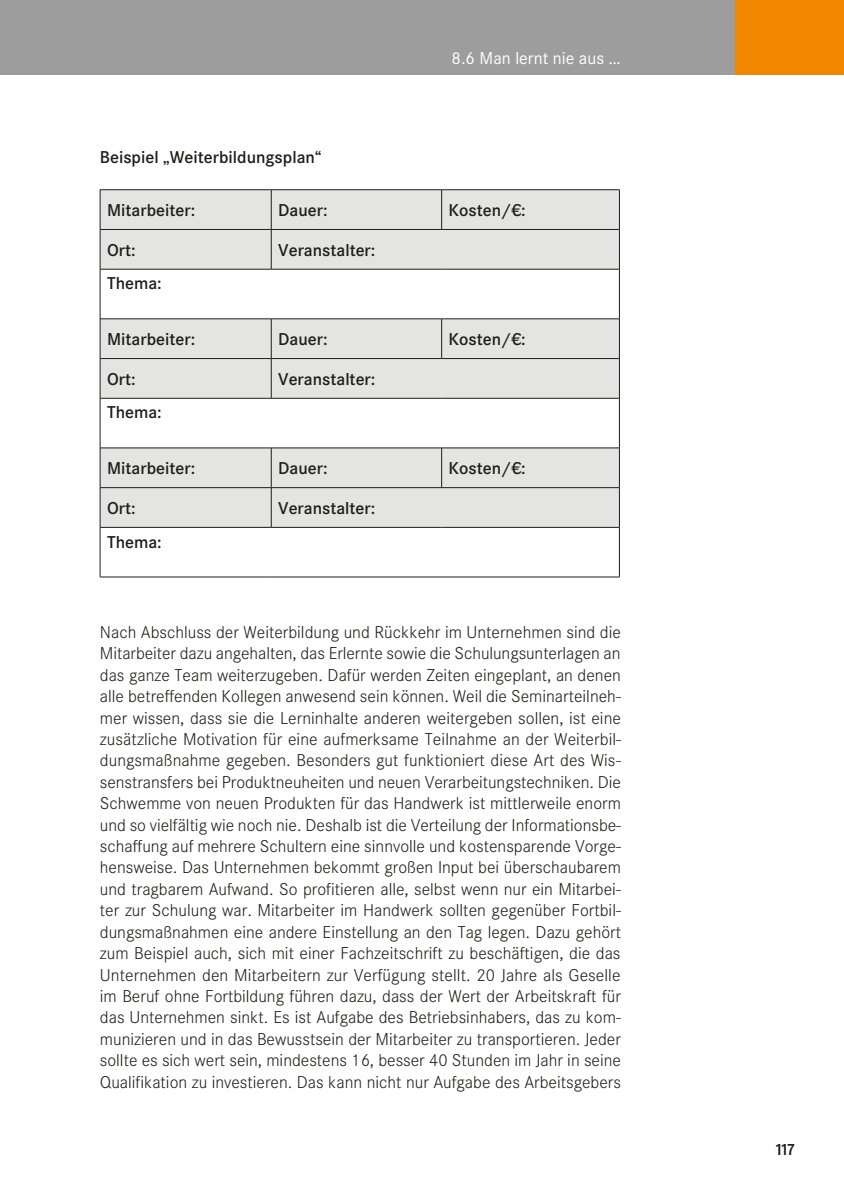
<style>
.page{position:relative;width:844px;height:1191px;background:#fff}
.page>*{position:absolute;margin:0;border:0;box-sizing:border-box;transform-origin:0 0}
.t1{font:300 17.85px/21.3px "Corporate S";color:#1d1d1b;text-align:justify}
.t2{font:600 17.85px "Corporate S";color:#1d1d1b}
.t3{font:17.85px "Corporate S";color:#fff}
.t4{font:16.62px "Fago No Med Lf";color:#1d1d1b}
</style>
<div class="page">
<div style="left:1px;top:0;width:734px;height:75px;background:#9d9d9d"></div>
<div style="left:735px;top:0;width:109px;height:75px;background:#f18800"></div>
<svg style="left:101px;top:190px;width:518px;height:337px;fill:#e4e4e3"></svg>
<hr style="left:100px;top:189px;width:171px;height:1px;background:#1d1d1b">
<hr style="left:100px;top:190px;width:1px;height:39px;background:#1d1d1b">
<hr style="left:271px;top:189px;width:170px;height:1px;background:#1d1d1b">
<hr style="left:271px;top:190px;width:1px;height:39px;background:#1d1d1b">
<hr style="left:441px;top:189px;width:178px;height:1px;background:#1d1d1b">
<hr style="left:441px;top:190px;width:1px;height:39px;background:#1d1d1b">
<hr style="left:619px;top:190px;width:1px;height:39px;background:#1d1d1b">
<hr style="left:100px;top:229px;width:171px;height:1px;background:#1d1d1b">
<hr style="left:100px;top:230px;width:1px;height:39px;background:#1d1d1b">
<hr style="left:271px;top:229px;width:170px;height:1px;background:#1d1d1b">
<hr style="left:271px;top:230px;width:1px;height:39px;background:#1d1d1b">
<hr style="left:441px;top:229px;width:178px;height:1px;background:#1d1d1b">
<hr style="left:619px;top:230px;width:1px;height:39px;background:#1d1d1b">
<hr style="left:100px;top:269px;width:171px;height:1px;background:#1d1d1b">
<hr style="left:100px;top:269px;width:1px;height:50px;background:#1d1d1b">
<hr style="left:271px;top:269px;width:170px;height:1px;background:#1d1d1b">
<hr style="left:441px;top:269px;width:178px;height:1px;background:#1d1d1b">
<hr style="left:619px;top:269px;width:1px;height:50px;background:#1d1d1b">
<hr style="left:100px;top:318px;width:171px;height:1px;background:#1d1d1b">
<hr style="left:100px;top:319px;width:1px;height:39px;background:#1d1d1b">
<hr style="left:271px;top:318px;width:170px;height:1px;background:#1d1d1b">
<hr style="left:271px;top:319px;width:1px;height:39px;background:#1d1d1b">
<hr style="left:441px;top:318px;width:178px;height:1px;background:#1d1d1b">
<hr style="left:441px;top:319px;width:1px;height:39px;background:#1d1d1b">
<hr style="left:619px;top:319px;width:1px;height:39px;background:#1d1d1b">
<hr style="left:100px;top:358px;width:171px;height:1px;background:#1d1d1b">
<hr style="left:100px;top:359px;width:1px;height:39px;background:#1d1d1b">
<hr style="left:271px;top:358px;width:170px;height:1px;background:#1d1d1b">
<hr style="left:271px;top:359px;width:1px;height:39px;background:#1d1d1b">
<hr style="left:441px;top:358px;width:178px;height:1px;background:#1d1d1b">
<hr style="left:619px;top:359px;width:1px;height:39px;background:#1d1d1b">
<hr style="left:100px;top:398px;width:171px;height:1px;background:#1d1d1b">
<hr style="left:100px;top:398px;width:1px;height:50px;background:#1d1d1b">
<hr style="left:271px;top:398px;width:170px;height:1px;background:#1d1d1b">
<hr style="left:441px;top:398px;width:178px;height:1px;background:#1d1d1b">
<hr style="left:619px;top:398px;width:1px;height:50px;background:#1d1d1b">
<hr style="left:100px;top:448px;width:171px;height:1px;background:#1d1d1b">
<hr style="left:100px;top:448px;width:1px;height:39px;background:#1d1d1b">
<hr style="left:271px;top:448px;width:170px;height:1px;background:#1d1d1b">
<hr style="left:271px;top:448px;width:1px;height:39px;background:#1d1d1b">
<hr style="left:441px;top:448px;width:178px;height:1px;background:#1d1d1b">
<hr style="left:441px;top:448px;width:1px;height:39px;background:#1d1d1b">
<hr style="left:619px;top:448px;width:1px;height:39px;background:#1d1d1b">
<hr style="left:100px;top:487px;width:171px;height:1px;background:#1d1d1b">
<hr style="left:100px;top:488px;width:1px;height:39px;background:#1d1d1b">
<hr style="left:271px;top:487px;width:170px;height:1px;background:#1d1d1b">
<hr style="left:271px;top:488px;width:1px;height:39px;background:#1d1d1b">
<hr style="left:441px;top:487px;width:178px;height:1px;background:#1d1d1b">
<hr style="left:619px;top:488px;width:1px;height:39px;background:#1d1d1b">
<hr style="left:100px;top:527px;width:171px;height:1px;background:#1d1d1b">
<hr style="left:100px;top:527px;width:1px;height:50px;background:#1d1d1b">
<hr style="left:271px;top:527px;width:170px;height:1px;background:#1d1d1b">
<hr style="left:441px;top:527px;width:178px;height:1px;background:#1d1d1b">
<hr style="left:619px;top:527px;width:1px;height:50px;background:#1d1d1b">
<hr style="left:100px;top:577px;width:171px;height:1px;background:#1d1d1b">
<hr style="left:271px;top:577px;width:170px;height:1px;background:#1d1d1b">
<hr style="left:441px;top:577px;width:178px;height:1px;background:#1d1d1b">
<p class="t3" style="left:451px;top:48px;width:171px">8.6 Man lernt nie aus …</p>
<p class="t2" style="left:100px;top:147px;width:223px">Beispiel „Weiterbildungsplan“</p>
<p class="t2" style="left:107px;top:200px;width:90px">Mitarbeiter:</p>
<p class="t2" style="left:278px;top:200px;width:51px">Dauer:</p>
<p class="t2" style="left:448px;top:200px;width:79px">Kosten/€:</p>
<p class="t2" style="left:107px;top:240px;width:30px">Ort:</p>
<p class="t2" style="left:278px;top:240px;width:99px">Veranstalter:</p>
<p class="t2" style="left:107px;top:273px;width:56px">Thema:</p>
<p class="t2" style="left:107px;top:329px;width:90px">Mitarbeiter:</p>
<p class="t2" style="left:278px;top:329px;width:51px">Dauer:</p>
<p class="t2" style="left:448px;top:329px;width:79px">Kosten/€:</p>
<p class="t2" style="left:107px;top:369px;width:30px">Ort:</p>
<p class="t2" style="left:278px;top:369px;width:99px">Veranstalter:</p>
<p class="t2" style="left:107px;top:402px;width:56px">Thema:</p>
<p class="t2" style="left:107px;top:458px;width:90px">Mitarbeiter:</p>
<p class="t2" style="left:278px;top:458px;width:51px">Dauer:</p>
<p class="t2" style="left:448px;top:458px;width:79px">Kosten/€:</p>
<p class="t2" style="left:107px;top:498px;width:30px">Ort:</p>
<p class="t2" style="left:278px;top:498px;width:99px">Veranstalter:</p>
<p class="t2" style="left:107px;top:531px;width:56px">Thema:</p>
<p class="t1" style="left:100px;top:621px;width:522px">Nach Abschluss der Weiterbildung und Rückkehr im Unternehmen sind die Mitarbeiter dazu angehalten, das Erlernte sowie die Schulungsunterlagen an das ganze Team weiterzugeben. Dafür werden Zeiten eingeplant, an denen alle betreffenden Kollegen anwesend sein können. Weil die Seminarteilneh&shy;mer wissen, dass sie die Lerninhalte anderen weitergeben sollen, ist eine zusätzliche Motivation für eine aufmerksame Teilnahme an der Weiterbil&shy;dungsmaßnahme gegeben. Besonders gut funktioniert diese Art des Wis&shy;senstransfers bei Produktneuheiten und neuen Verarbeitungstechniken. Die Schwemme von neuen Produkten für das Handwerk ist mittlerweile enorm und so vielfältig wie noch nie. Deshalb ist die Verteilung der Informationsbe&shy;schaffung auf mehrere Schultern eine sinnvolle und kostensparende Vorge&shy;hensweise. Das Unternehmen bekommt großen Input bei überschaubarem und tragbarem Aufwand. So profitieren alle, selbst wenn nur ein Mitarbei&shy;ter zur Schulung war. Mitarbeiter im Handwerk sollten gegenüber Fortbil&shy;dungsmaßnahmen eine andere Einstellung an den Tag legen. Dazu gehört zum Beispiel auch, sich mit einer Fachzeitschrift zu beschäftigen, die das Unternehmen den Mitarbeitern zur Verfügung stellt. 20 Jahre als Geselle im Beruf ohne Fortbildung führen dazu, dass der Wert der Arbeitskraft für das Unternehmen sinkt. Es ist Aufgabe des Betriebsinhabers, das zu kom&shy;munizieren und in das Bewusstsein der Mitarbeiter zu transportieren. Jeder sollte es sich wert sein, mindestens 16, besser 40 Stunden im Jahr in seine Qualifikation zu investieren. Das kann nicht nur Aufgabe des Arbeitsgebers</p>
<p class="t4" style="left:776px;top:1140px;width:20px">117</p>
</div>
